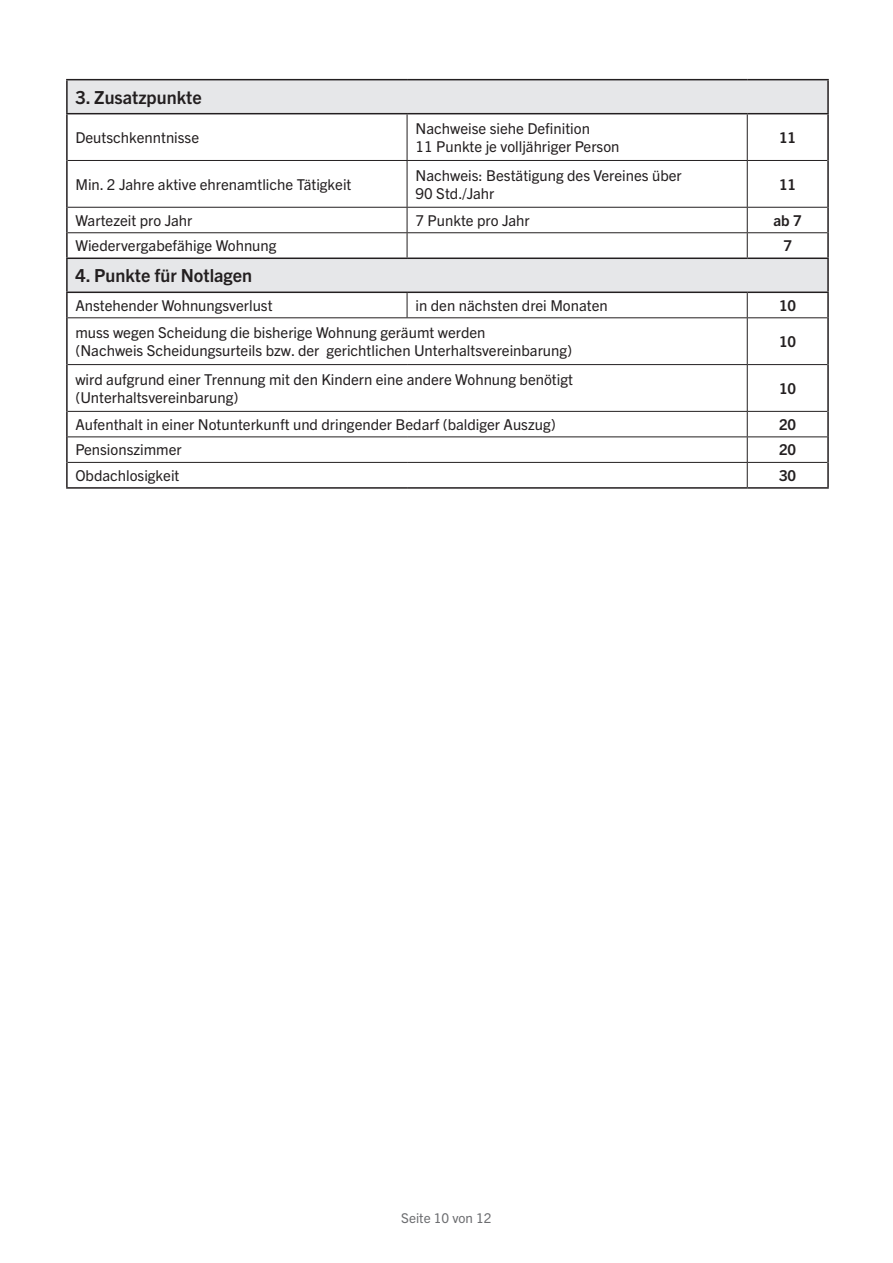
<style>
.page{position:relative;width:893px;height:1263px;background:#fff}
.page>*{position:absolute;margin:0;border:0;box-sizing:border-box;transform-origin:0 0}
.t1{font:700 18px "Trade Gothic Next LT Pro";color:#231f20}
.t2{font:15px/18px "Trade Gothic Next LT Pro";color:#231f20}
.t3{font:700 15px "Trade Gothic Next LT Pro";color:#231f20}
.t4{font:13.5px "Trade Gothic Next LT Pro";color:#6c6d70}
</style>
<div class="page">
<svg style="left:68px;top:80px;width:759px;height:212px"></svg>
<hr style="left:407px;top:114px;width:1px;height:46px;background:#231f20">
<hr style="left:747px;top:114px;width:1px;height:46px;background:#231f20">
<hr style="left:68px;top:160px;width:339px;height:1px;background:#231f20">
<hr style="left:407px;top:160px;width:340px;height:1px;background:#231f20">
<hr style="left:407px;top:161px;width:1px;height:46px;background:#231f20">
<hr style="left:747px;top:160px;width:80px;height:1px;background:#231f20">
<hr style="left:747px;top:161px;width:1px;height:46px;background:#231f20">
<hr style="left:68px;top:207px;width:339px;height:1px;background:#231f20">
<hr style="left:407px;top:207px;width:340px;height:1px;background:#231f20">
<hr style="left:747px;top:207px;width:80px;height:1px;background:#231f20">
<hr style="left:68px;top:232px;width:339px;height:1px;background:#231f20">
<hr style="left:407px;top:232px;width:340px;height:1px;background:#231f20">
<svg style="left:407px;top:208px;width:1px;height:49px"></svg>
<hr style="left:747px;top:232px;width:80px;height:1px;background:#231f20">
<svg style="left:747px;top:208px;width:1px;height:49px"></svg>
<svg style="left:407px;top:293px;width:1px;height:24px"></svg>
<svg style="left:747px;top:293px;width:1px;height:24px"></svg>
<hr style="left:68px;top:317px;width:339px;height:1px;background:#231f20">
<hr style="left:407px;top:317px;width:340px;height:1px;background:#231f20">
<hr style="left:747px;top:317px;width:80px;height:1px;background:#231f20">
<hr style="left:747px;top:318px;width:1px;height:46px;background:#231f20">
<hr style="left:68px;top:364px;width:339px;height:1px;background:#231f20">
<hr style="left:407px;top:364px;width:340px;height:1px;background:#231f20">
<hr style="left:747px;top:364px;width:80px;height:1px;background:#231f20">
<hr style="left:747px;top:365px;width:1px;height:46px;background:#231f20">
<hr style="left:68px;top:411px;width:339px;height:1px;background:#231f20">
<hr style="left:407px;top:411px;width:340px;height:1px;background:#231f20">
<hr style="left:747px;top:411px;width:80px;height:1px;background:#231f20">
<hr style="left:68px;top:436px;width:339px;height:1px;background:#231f20">
<hr style="left:407px;top:436px;width:340px;height:1px;background:#231f20">
<hr style="left:747px;top:436px;width:80px;height:1px;background:#231f20">
<hr style="left:68px;top:462px;width:339px;height:1px;background:#231f20">
<hr style="left:407px;top:462px;width:340px;height:1px;background:#231f20">
<hr style="left:747px;top:462px;width:80px;height:1px;background:#231f20">
<svg style="left:747px;top:412px;width:1px;height:75px"></svg>
<hr style="left:66px;top:114px;width:2px;height:46px;background:#231f20">
<hr style="left:827px;top:114px;width:2px;height:46px;background:#231f20">
<hr style="left:66px;top:160px;width:2px;height:47px;background:#231f20">
<hr style="left:827px;top:160px;width:2px;height:47px;background:#231f20">
<hr style="left:66px;top:207px;width:2px;height:26px;background:#231f20">
<hr style="left:827px;top:207px;width:2px;height:26px;background:#231f20">
<hr style="left:66px;top:233px;width:2px;height:24px;background:#231f20">
<hr style="left:827px;top:233px;width:2px;height:24px;background:#231f20">
<hr style="left:66px;top:293px;width:2px;height:25px;background:#231f20">
<hr style="left:827px;top:293px;width:2px;height:25px;background:#231f20">
<hr style="left:66px;top:318px;width:2px;height:47px;background:#231f20">
<hr style="left:827px;top:318px;width:2px;height:47px;background:#231f20">
<hr style="left:66px;top:365px;width:2px;height:46px;background:#231f20">
<hr style="left:827px;top:365px;width:2px;height:46px;background:#231f20">
<hr style="left:66px;top:411px;width:2px;height:26px;background:#231f20">
<hr style="left:827px;top:411px;width:2px;height:26px;background:#231f20">
<hr style="left:66px;top:437px;width:2px;height:25px;background:#231f20">
<hr style="left:827px;top:437px;width:2px;height:25px;background:#231f20">
<hr style="left:66px;top:462px;width:2px;height:25px;background:#231f20">
<hr style="left:827px;top:462px;width:2px;height:25px;background:#231f20">
<hr style="left:66px;top:487px;width:341px;height:2px;background:#231f20">
<hr style="left:407px;top:487px;width:340px;height:2px;background:#231f20">
<hr style="left:747px;top:487px;width:82px;height:2px;background:#231f20">
<hr style="left:66px;top:79px;width:341px;height:1px;background:#231f20">
<hr style="left:66px;top:80px;width:2px;height:33px;background:#231f20">
<hr style="left:407px;top:79px;width:340px;height:1px;background:#231f20">
<hr style="left:747px;top:79px;width:82px;height:1px;background:#231f20">
<hr style="left:827px;top:80px;width:2px;height:33px;background:#231f20">
<hr style="left:66px;top:113px;width:341px;height:1px;background:#231f20">
<hr style="left:407px;top:113px;width:340px;height:1px;background:#231f20">
<hr style="left:747px;top:113px;width:82px;height:1px;background:#231f20">
<hr style="left:66px;top:257px;width:341px;height:2px;background:#231f20">
<hr style="left:66px;top:259px;width:2px;height:33px;background:#231f20">
<hr style="left:407px;top:257px;width:340px;height:2px;background:#231f20">
<hr style="left:747px;top:257px;width:82px;height:2px;background:#231f20">
<hr style="left:827px;top:259px;width:2px;height:33px;background:#231f20">
<hr style="left:66px;top:292px;width:341px;height:1px;background:#231f20">
<hr style="left:407px;top:292px;width:340px;height:1px;background:#231f20">
<hr style="left:747px;top:292px;width:82px;height:1px;background:#231f20">
<p class="t1" style="left:75px;top:85px;width:128px">3. Zusatzpunkte</p>
<p class="t2" style="left:75px;top:128px;width:125px">Deutschkenntnisse</p>
<p class="t2" style="left:416px;top:119px;width:205px">Nachweise siehe Definition<br>11 Punkte je volljähriger Person</p>
<p class="t3" style="left:779px;top:127px;width:19px">11</p>
<p class="t2" style="left:75px;top:174px;width:278px">Min. 2 Jahre aktive ehrenamtliche Tätigkeit</p>
<p class="t2" style="left:416px;top:165px;width:268px">Nachweis: Bestätigung des Vereines über<br>90 Std./Jahr</p>
<p class="t3" style="left:779px;top:174px;width:19px">11</p>
<p class="t2" style="left:75px;top:210px;width:119px">Wartezeit pro Jahr</p>
<p class="t2" style="left:416px;top:210px;width:116px">7 Punkte pro Jahr</p>
<p class="t3" style="left:773px;top:210px;width:30px">ab 7</p>
<p class="t2" style="left:75px;top:236px;width:203px">Wiedervergabefähige Wohnung</p>
<p class="t3" style="left:783px;top:235px;width:10px">7</p>
<p class="t1" style="left:75px;top:263px;width:178px">4. Punkte für Notlagen</p>
<p class="t2" style="left:75px;top:296px;width:199px">Anstehender Wohnungsverlust</p>
<p class="t2" style="left:416px;top:296px;width:194px">in den nächsten drei Monaten</p>
<p class="t3" style="left:779px;top:295px;width:19px">10</p>
<p class="t2" style="left:75px;top:323px;width:498px">muss wegen Scheidung die bisherige Wohnung geräumt werden<br>(Nachweis Scheidungsurteils bzw. der gerichtlichen Unterhaltsvereinbarung)</p>
<p class="t3" style="left:779px;top:331px;width:19px">10</p>
<p class="t2" style="left:75px;top:369px;width:499px">wird aufgrund einer Trennung mit den Kindern eine andere Wohnung benötigt (Unterhaltsvereinbarung)</p>
<p class="t3" style="left:779px;top:378px;width:19px">10</p>
<p class="t2" style="left:75px;top:414px;width:482px">Aufenthalt in einer Notunterkunft und dringender Bedarf (baldiger Auszug)</p>
<p class="t3" style="left:779px;top:414px;width:19px">20</p>
<p class="t2" style="left:75px;top:440px;width:108px">Pensionszimmer</p>
<p class="t3" style="left:779px;top:439px;width:19px">20</p>
<p class="t2" style="left:75px;top:465px;width:106px">Obdachlosigkeit</p>
<p class="t3" style="left:779px;top:465px;width:19px">30</p>
<p class="t4" style="left:401px;top:1209px;width:92px">Seite 10 von 12</p>
</div>
